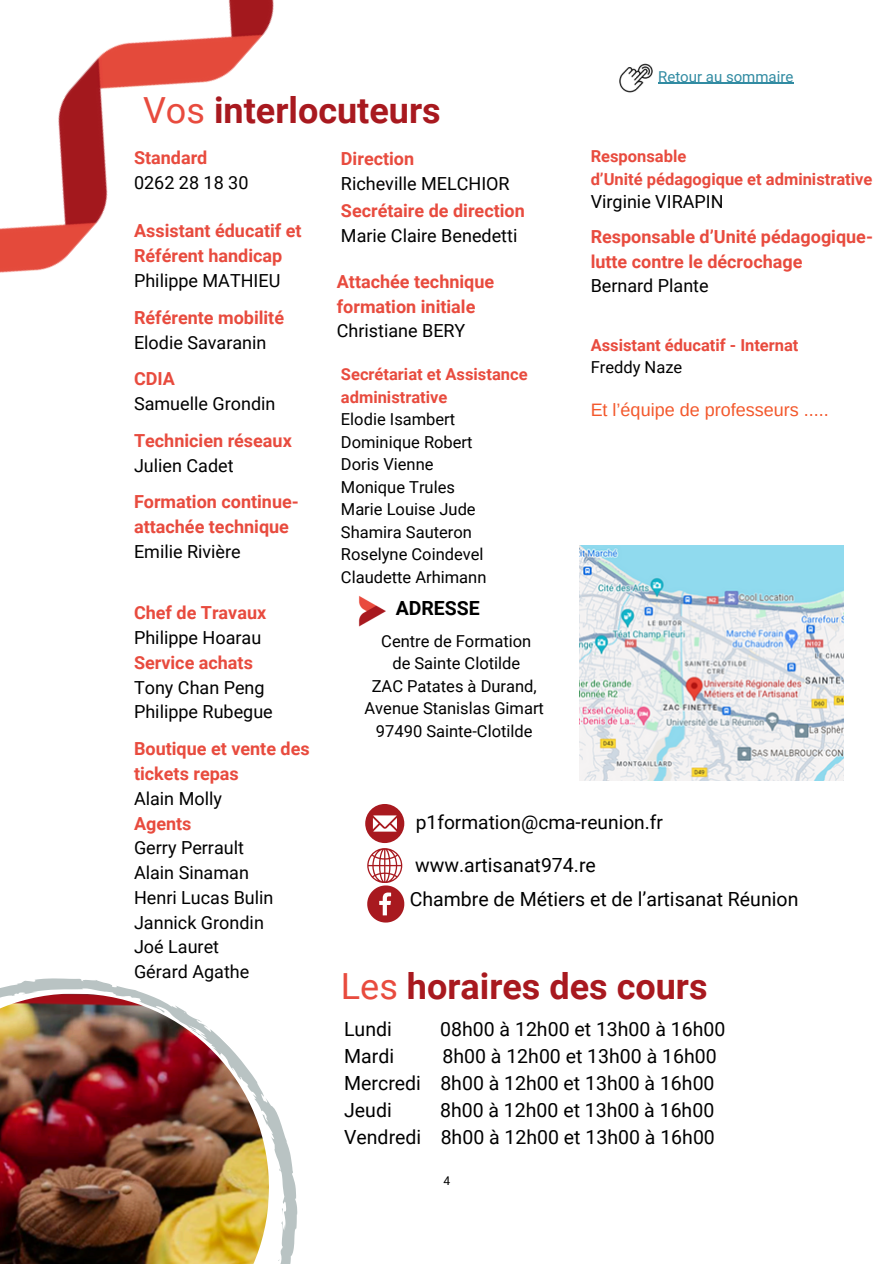
<style>
.page{position:relative;width:894px;height:1264px;background:#fff}
.page>*{position:absolute;margin:0;border:0;box-sizing:border-box;transform-origin:0 0}
.t1{font:700 36px "Roboto";color:#a8191f}
.t2{font:19.5px/27px "Roboto";color:#000;text-align:justify}
.t3{font:700 19.5px "Roboto";color:#000}
.t4{font:19.2px "Roboto";color:#000}
.t5{font:700 18px/24.8px "Roboto";color:#e84b3e}
.t6{font:18px/24.8px "Roboto";color:#000}
.t7{font:18px "Arimo";color:#f3582c}
.t8{font:16.5px "Roboto";color:#000}
.t9{font:700 16.5px/22.5px "Roboto";color:#e84b3e}
.t10{font:15px "Roboto";color:#318ba2}
.t11{font:12px "Roboto";color:#000}
.s1{font-weight:400;color:#e84b3e}
.s2{font-weight:700;color:#e84b3e}
.s3{font-weight:400;color:#000}
</style>
<div class="page">
<img style="left:0;top:0;width:386px;height:627px">
<svg style="left:0;top:922px;width:390px;height:341px"></svg>
<svg style="left:277px;top:1168px;width:4px;height:4px"></svg>
<svg style="left:277px;top:1258px;width:3px;height:5px"></svg>
<svg style="left:278px;top:1207px;width:8px;height:8px"></svg>
<img style="left:0;top:991px;width:271px;height:272px">
<img style="left:619px;top:63px;width:34px;height:30px">
<svg style="left:365px;top:804px;width:39px;height:118px"></svg>
<img style="left:579px;top:546px;width:264px;height:234px">
<hr style="left:658px;top:83px;width:135px;height:1px;background:#318ba2">
<h2 class="t1" style="left:143px;top:90px;width:299px"><span class="s1">Vos</span> interlocuteurs</h2>
<p class="t6" style="left:134px;top:145px;width:116px"><span class="s2">Standard<br></span>0262 28 18 30</p>
<p class="t5" style="left:134px;top:219px;width:169px">Assistant éducatif et<br>Référent handicap<br><span class="s3">Philippe MATHIEU</span></p>
<p class="t5" style="left:134px;top:305px;width:151px">Référente mobilité<br><span class="s3">Elodie Savaranin</span></p>
<p class="t6" style="left:134px;top:367px;width:143px"><span class="s2">CDIA<br></span>Samuelle Grondin</p>
<p class="t5" style="left:134px;top:428px;width:159px">Technicien réseaux<br><span class="s3">Julien Cadet</span></p>
<h3 class="t5" style="left:134px;top:490px;width:166px">Formation continue&shy;attachée technique<br><span class="s3">Emilie Rivière</span></h3>
<h3 class="t6" style="left:341px;top:146px;width:170px;line-height:25.2px"><span class="s2">Direction<br></span>Richeville MELCHIOR</h3>
<h3 class="t5" style="left:341px;top:198px;width:185px;line-height:25.2px">Secrétaire de direction<br><span class="s3">Marie Claire Benedetti</span></h3>
<p class="t5" style="left:337px;top:269px;width:159px">Attachée technique formation initiale<br><span class="s3">Christiane BERY</span></p>
<p class="t9" style="left:341px;top:363px;width:188px">Secrétariat et Assistance administrative</p>
<p class="t8" style="left:341px;top:410px;width:116px">Elodie Isambert</p>
<p class="t8" style="left:341px;top:432px;width:133px">Dominique Robert</p>
<p class="t8" style="left:341px;top:455px;width:94px">Doris Vienne</p>
<h3 class="t8" style="left:341px;top:477px;width:115px">Monique Trules</h3>
<p class="t8" style="left:341px;top:500px;width:136px">Marie Louise Jude</p>
<p class="t8" style="left:341px;top:522px;width:132px">Shamira Sauteron</p>
<p class="t8" style="left:341px;top:545px;width:144px">Roselyne Coindevel</p>
<p class="t8" style="left:341px;top:567px;width:147px">Claudette Arhimann</p>
<p class="t10" style="left:658px;top:68px;width:137px">Retour au sommaire</p>
<h3 class="t9" style="left:590px;top:145px;width:97px">Responsable</h3>
<p class="t9" style="left:590px;top:168px;width:283px">d’Unité pédagogique et administrative</p>
<h3 class="t6" style="left:590px;top:190px;width:134px">Virginie VIRAPIN</h3>
<p class="t5" style="left:590px;top:224px;width:284px">Responsable d’Unité pédagogique&shy;lutte contre le décrochage<br><span class="s3">Bernard Plante</span></p>
<p class="t9" style="left:590px;top:334px;width:209px">Assistant éducatif - Internat</p>
<p class="t8" style="left:590px;top:358px;width:93px">Freddy Naze</p>
<p class="t7" style="left:590px;top:399px;width:239px">Et l’équipe de professeurs .....</p>
<h3 class="t6" style="left:134px;top:601px;width:140px"><span class="s2">Chef de Travaux<br></span>Philippe Hoarau<br><span class="s2">Service achats<br></span>Tony Chan Peng<br>Philippe Rubegue</h3>
<h3 class="t6" style="left:134px;top:736px;width:177px"><span class="s2">Boutique et vente des tickets repas<br></span>Alain Molly<br><span class="s2">Agents<br></span>Gerry Perrault<br>Alain Sinaman<br>Henri Lucas Bulin<br>Jannick Grondin<br>Joé Lauret<br>Gérard Agathe</h3>
<p class="t3" style="left:395px;top:596px;width:86px">ADRESSE</p>
<h3 class="t8" style="left:381px;top:631px;width:151px">Centre de Formation</h3>
<h3 class="t8" style="left:392px;top:654px;width:129px">de Sainte Clotilde</h3>
<h3 class="t8" style="left:371px;top:676px;width:166px">ZAC Patates à Durand,</h3>
<h3 class="t8" style="left:364px;top:699px;width:181px">Avenue Stanislas Gimart</h3>
<h3 class="t8" style="left:376px;top:721px;width:158px">97490 Sainte-Clotilde</h3>
<p class="t4" style="left:416px;top:811px;width:249px">p1formation@cma-reunion.fr</p>
<p class="t2" style="left:415px;top:851px;width:182px">www.artisanat974.re</p>
<p class="t2" style="left:409px;top:886px;width:390px">Chambre de Métiers et de l’artisanat Réunion</p>
<p class="t1" style="left:341px;top:965px;width:368px"><span class="s1">Les</span> horaires des cours</p>
<p class="t2" style="left:344px;top:1015px;width:49px">Lundi</p>
<p class="t2" style="left:440px;top:1015px;width:286px">08h00 à 12h00 et 13h00 à 16h00</p>
<p class="t2" style="left:344px;top:1042px;width:51px">Mardi</p>
<p class="t2" style="left:344px;top:1042px;width:374px;text-indent:98px">8h00 à 12h00 et 13h00 à 16h00<br>Mercredi 8h00 à 12h00 et 13h00 à 16h00<br>Jeudi</p>
<p class="t2" style="left:344px;top:1096px;width:372px;text-align:right">8h00 à 12h00 et 13h00 à 16h00<br>Vendredi 8h00 à 12h00 et 13h00 à 16h00</p>
<p class="t11" style="left:443px;top:1173px;width:8px">4</p>
</div>
